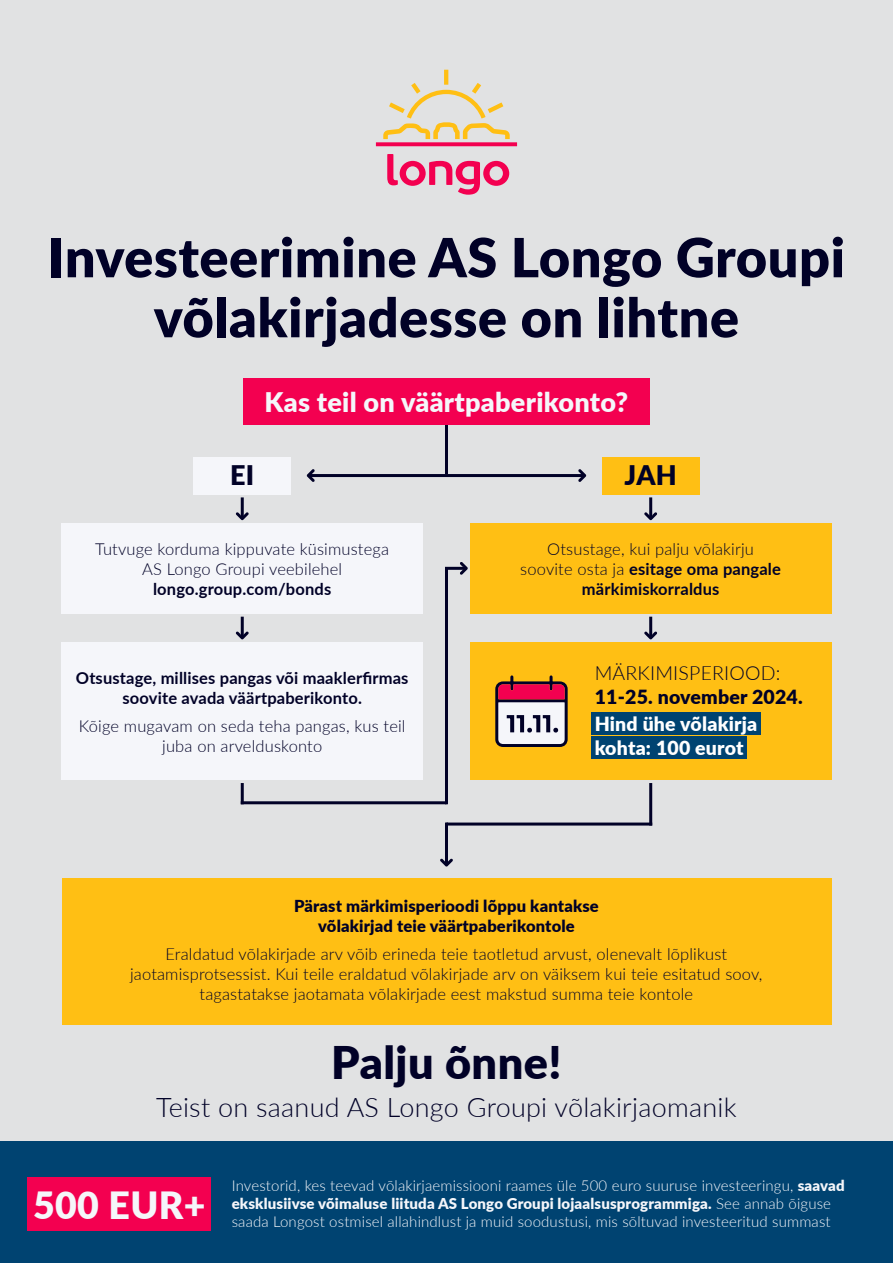
<style>
.page{position:relative;width:893px;height:1263px;background:#e1e2e3}
.page>*{position:absolute;margin:0;border:0;box-sizing:border-box;transform-origin:0 0}
.t1{font:900 54px/60px "Lato";letter-spacing:.01em;color:#010127;text-align:center}
.t2{font:900 45px "Lato";letter-spacing:.01em;color:#010127}
.t3{font:900 37.5px "Lato";letter-spacing:.01em;color:#f5f6fa}
.t4{font:300 27px "Lato";letter-spacing:.01em;color:#010127}
.t5{font:900 27px "Lato";letter-spacing:.01em;color:#f5f6fa}
.t6{font:900 27px "Lato";color:#010127}
.t7{font:900 19.5px/24px "Lato";letter-spacing:.01em;color:#fff}
.t8{font:900 19.5px "Lato";letter-spacing:.01em;color:#010127}
.t9{font:300 19.5px "Lato";letter-spacing:.01em;color:#010127}
.t10{font:300 16.5px/19.8px "Lato";letter-spacing:.01em;color:#010127;text-align:center}
.t11{font:700 16.5px/19.8px "Lato";letter-spacing:.01em;color:#010127;text-align:center}
.t12{font:900 16.5px/19.8px "Lato";letter-spacing:.01em;color:#010127;text-align:center}
.t13{font:300 15px/18px "Lato";letter-spacing:.01em;color:#f5f6fa}
.s1{font-weight:700}
.s2{font-weight:900}
</style>
<div class="page">
<div style="left:0;top:1142px;width:893px;height:121px;background:#004371"></div>
<div style="left:470px;top:523px;width:361px;height:91px;background:#ffbf14"></div>
<svg style="left:376px;top:142px;width:141px;height:4px"></svg>
<hr style="left:444px;top:70px;width:4px;height:15px;background:#ffbf14">
<svg style="left:383px;top:83px;width:127px;height:56px"></svg>
<svg style="left:387px;top:154px;width:122px;height:41px"></svg>
<hr style="left:445px;top:410px;width:3px;height:64px;background:#010127">
<div style="left:243px;top:378px;width:407px;height:47px;background:#f30050"></div>
<hr style="left:308px;top:474px;width:277px;height:3px;background:#010127">
<div style="left:193px;top:457px;width:98px;height:37px;background:#f5f6fa"></div>
<div style="left:602px;top:457px;width:98px;height:37px;background:#ffbf14"></div>
<div style="left:62px;top:642px;width:361px;height:138px;background:#f5f6fa"></div>
<div style="left:470px;top:642px;width:361px;height:138px;background:#ffbf14"></div>
<div style="left:62px;top:878px;width:769px;height:147px;background:#ffbf14"></div>
<div style="left:28px;top:1177px;width:183px;height:54px;background:#f30050"></div>
<div style="left:62px;top:523px;width:361px;height:91px;background:#f5f6fa"></div>
<svg style="left:307px;top:469px;width:8px;height:13px"></svg>
<svg style="left:495px;top:675px;width:73px;height:72px"></svg>
<svg style="left:578px;top:469px;width:8px;height:13px"></svg>
<hr style="left:241px;top:497px;width:3px;height:22px;background:#010127">
<svg style="left:236px;top:512px;width:13px;height:8px"></svg>
<hr style="left:241px;top:617px;width:3px;height:21px;background:#010127">
<svg style="left:236px;top:631px;width:13px;height:8px"></svg>
<hr style="left:445px;top:822px;width:3px;height:43px;background:#010127">
<svg style="left:440px;top:858px;width:13px;height:9px"></svg>
<hr style="left:649px;top:497px;width:3px;height:22px;background:#010127">
<svg style="left:644px;top:512px;width:13px;height:8px"></svg>
<hr style="left:649px;top:617px;width:3px;height:21px;background:#010127">
<svg style="left:644px;top:631px;width:13px;height:8px"></svg>
<hr style="left:241px;top:783px;width:3px;height:21px;background:#010127">
<hr style="left:241px;top:801px;width:205px;height:3px;background:#010127">
<hr style="left:445px;top:568px;width:3px;height:236px;background:#010127">
<hr style="left:445px;top:567px;width:21px;height:3px;background:#010127">
<svg style="left:460px;top:562px;width:8px;height:13px"></svg>
<hr style="left:649px;top:783px;width:3px;height:42px;background:#010127">
<hr style="left:446px;top:822px;width:206px;height:3px;background:#010127">
<div style="left:592px;top:712px;width:169px;height:23px;background:#004371"></div>
<div style="left:592px;top:736px;width:155px;height:23px;background:#004371"></div>
<h1 class="t1" style="left:48px;top:225px;width:799px">Investeerimine AS Longo Groupi võlakirjadesse on lihtne</h1>
<h3 class="t5" style="left:265px;top:382px;width:365px">Kas teil on väärtpaberikonto?</h3>
<h3 class="t6" style="left:230px;top:455px;width:26px">EI</h3>
<h3 class="t6" style="left:625px;top:455px;width:54px">JAH</h3>
<p class="t10" style="left:95px;top:539px;width:295px">Tutvuge korduma kippuvate küsimustega<br>AS Longo Groupi veebilehel</p>
<p class="t11" style="left:153px;top:578px;width:180px">longo.group.com/bonds</p>
<p class="t11" style="left:76px;top:667px;width:334px">Otsustage, millises pangas või maaklerfirmas soovite avada väärtpaberikonto.</p>
<p class="t10" style="left:79px;top:716px;width:328px">Kõige mugavam on seda teha pangas, kus teil juba on arvelduskonto</p>
<p class="t10" style="left:520px;top:539px;width:262px">Otsustage, kui palju võlakirju soovite osta ja <span class="s1">esitage oma pangale märkimiskorraldus</span></p>
<p class="t9" style="left:595px;top:659px;width:187px">MÄRKIMISPERIOOD:</p>
<p class="t8" style="left:595px;top:682px;width:210px">11-25. november 2024.</p>
<p class="t7" style="left:595px;top:711px;width:164px">Hind ühe võlakirja kohta: 100 eurot</p>
<p class="t12" style="left:294px;top:895px;width:306px">Pärast märkimisperioodi lõppu kantakse võlakirjad teie väärtpaberikontole</p>
<p class="t10" style="left:130px;top:944px;width:634px">Eraldatud võlakirjade arv võib erineda teie taotletud arvust, olenevalt lõplikust jaotamisprotsessist. Kui teile eraldatud võlakirjade arv on väiksem kui teie esitatud soov, tagastatakse jaotamata võlakirjade eest makstud summa teie kontole</p>
<h2 class="t2" style="left:331px;top:1028px;width:232px">Palju õnne!</h2>
<h3 class="t4" style="left:156px;top:1088px;width:582px">Teist on saanud AS Longo Groupi võlakirjaomanik</h3>
<h3 class="t3" style="left:33px;top:1177px;width:174px">500 EUR+</h3>
<p class="t13" style="left:232px;top:1176px;width:614px">Investorid, kes teevad võlakirjaemissiooni raames üle 500 euro suuruse investeeringu, <span class="s2">saavad eksklusiivse võimaluse liituda AS Longo Groupi lojaalsusprogrammiga.</span> See annab õiguse</p>
<p class="t13" style="left:232px;top:1212px;width:600px">saada Longost ostmisel allahindlust ja muid soodustusi, mis sõltuvad investeeritud summast</p>
</div>
